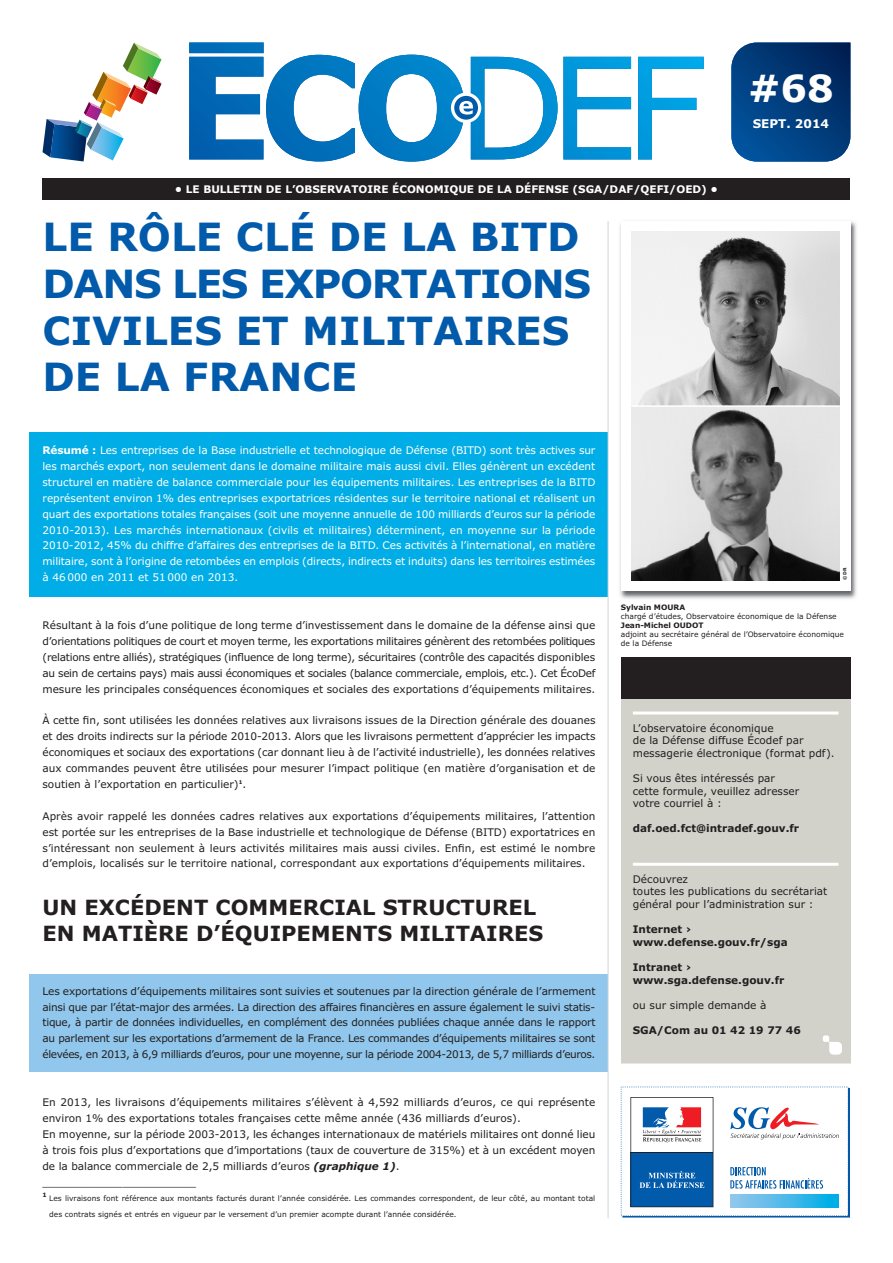
<style>
.page{position:relative;width:893px;height:1263px;background:#fff}
.page>*{position:absolute;margin:0;border:0;box-sizing:border-box;transform-origin:0 0}
.t1{font:700 39px/46.8px "Verdana";color:#015aaa}
.t2{font:700 37.5px "Verdana";color:#fff}
.t3{font:700 21px/25.2px "Verdana";color:#231f20}
.t4{font:700 12px "Verdana";color:#fff}
.t5{font:10.5px/15.9px "Verdana";color:#231f20;text-align:justify}
.t6{font:10.5px/15.9px "Verdana";letter-spacing:-.01em;color:#fff;text-align:justify}
.t7{font:700 10.5px/12.6px "Verdana";color:#231f20}
.t8{font:700 10.5px "Verdana";color:#fff}
.t9{font:7.5px/9px "Verdana";color:#231f20}
.t10{font:700 7.5px "Verdana";color:#231f20}
.t11{font:700 6px "Verdana";color:#231f20}
.t12{font:700 4.5px "Verdana";color:#231f20}
.s1{font-weight:700}
.s2{font-weight:700;font-style:italic}
</style>
<div class="page">
<div style="left:30px;top:974px;width:578px;height:97px;background:#91c7ec"></div>
<div style="left:30px;top:432px;width:578px;height:164px;background:#00ade6"></div>
<svg style="left:731px;top:43px;width:119px;height:119px;background:#08417e"></svg>
<svg style="left:43px;top:43px;width:119px;height:118px"></svg>
<div style="left:43px;top:179px;width:807px;height:21px;background:#231f20"></div>
<svg style="left:621px;top:1087px;width:229px;height:130px"></svg>
<svg style="left:730px;top:1195px;width:109px;height:12px"></svg>
<div style="left:621px;top:657px;width:229px;height:42px;background:#231f20"></div>
<div style="left:621px;top:699px;width:229px;height:364px;background:#d2d2cb"></div>
<hr style="left:633px;top:711px;width:205px;height:3px;background:#fff">
<hr style="left:633px;top:863px;width:205px;height:3px;background:#fff">
<svg style="left:823px;top:1035px;width:19px;height:19px"></svg>
<svg style="left:189px;top:43px;width:515px;height:119px"></svg>
<svg style="left:451px;top:93px;width:30px;height:30px"></svg>
<img style="left:620px;top:221px;width:237px;height:378px">
<div style="left:621px;top:221px;width:229px;height:370px;background:#fff"></div>
<img style="left:631px;top:232px;width:209px;height:173px">
<svg style="left:631px;top:407px;width:209px;height:173px;background:#aaa"></svg>
<hr style="left:608px;top:221px;width:1px;height:997px;background:#d1d2d4">
<p class="t8" style="left:175px;top:185px;width:545px">• LE BULLETIN DE L’OBSERVATOIRE ÉCONOMIQUE DE LA DÉFENSE (SGA/DAF/QEFI/OED) •</p>
<h1 class="t1" style="left:43px;top:217px;width:550px">LE RÔLE CLÉ DE LA BITD<br>DANS LES EXPORTATIONS<br>CIVILES ET MILITAIRES<br>DE LA FRANCE</h1>
<h2 class="t2" style="left:748px;top:74px;width:87px">#68</h2>
<p class="t4" style="left:753px;top:119px;width:78px">SEPT. 2014</p>
<p class="t6" style="left:43px;top:443px;width:554px"><span class="s1">Résumé :</span> Les entreprises de la Base industrielle et technologique de Défense (BITD) sont très actives sur les marchés export, non seulement dans le domaine militaire mais aussi civil. Elles génèrent un excédent structurel en matière de balance commerciale pour les équipements militaires. Les entreprises de la BITD représentent environ 1% des entreprises exportatrices résidentes sur le territoire national et réalisent un quart des exportations totales françaises (soit une moyenne annuelle de 100 milliards d’euros sur la période 2010-2013). Les marchés internationaux (civils et militaires) déterminent, en moyenne sur la période 2010-2012, 45% du chiffre d’affaires des entreprises de la BITD. Ces activités à l’international, en matière militaire, sont à l’origine de retombées en emplois (directs, indirects et induits) dans les territoires estimées à 46 000 en 2011 et 51 000 en 2013.</p>
<p class="t5" style="left:43px;top:618px;width:554px">Résultant à la fois d’une politique de long terme d’investissement dans le domaine de la défense ainsi que d’orientations politiques de court et moyen terme, les exportations militaires génèrent des retombées politiques (relations entre alliés), stratégiques (influence de long terme), sécuritaires (contrôle des capacités disponibles au sein de certains pays) mais aussi économiques et sociales (balance commerciale, emplois, etc.). Cet ÉcoDef mesure les principales conséquences économiques et sociales des exportations d’équipements militaires.</p>
<p class="t5" style="left:43px;top:713px;width:554px">À cette fin, sont utilisées les données relatives aux livraisons issues de la Direction générale des douanes et des droits indirects sur la période 2010-2013. Alors que les livraisons permettent d’apprécier les impacts économiques et sociaux des exportations (car donnant lieu à de l’activité industrielle), les données relatives aux commandes peuvent être utilisées pour mesurer l’impact politique (en matière d’organisation et de soutien à l’exportation en particulier)<sup>1</sup>.</p>
<p class="t5" style="left:43px;top:809px;width:554px">Après avoir rappelé les données cadres relatives aux exportations d’équipements militaires, l’attention est portée sur les entreprises de la Base industrielle et technologique de Défense (BITD) exportatrices en s’intéressant non seulement à leurs activités militaires mais aussi civiles. Enfin, est estimé le nombre d’emplois, localisés sur le territoire national, correspondant aux exportations d’équipements militaires.</p>
<h3 class="t3" style="left:43px;top:897px;width:502px">UN EXCÉDENT COMMERCIAL STRUCTUREL<br>EN MATIÈRE D’ÉQUIPEMENTS MILITAIRES</h3>
<p class="t5" style="left:43px;top:984px;width:554px">Les exportations d’équipements militaires sont suivies et soutenues par la direction générale de l’armement ainsi que par l’état-major des armées. La direction des affaires financières en assure également le suivi statis&shy;tique, à partir de données individuelles, en complément des données publiées chaque année dans le rapport au parlement sur les exportations d’armement de la France. Les commandes d’équipements militaires se sont élevées, en 2013, à 6,9 milliards d’euros, pour une moyenne, sur la période 2004-2013, de 5,7 milliards d’euros.</p>
<p class="t5" style="left:43px;top:1095px;width:554px;text-align:left">En 2013, les livraisons d’équipements militaires s’élèvent à 4,592 milliards d’euros, ce qui représente environ 1% des exportations totales françaises cette même année (436 milliards d’euros).<br>En moyenne, sur la période 2003-2013, les échanges internationaux de matériels militaires ont donné lieu à trois fois plus d’exportations que d’importations (taux de couverture de 315%) et à un excédent moyen de la balance commerciale de 2,5 milliards d’euros <span class="s2">(graphique 1)</span>.</p>
<p class="t5" style="left:43px;top:1175px;width:155px">_______________________</p>
<p class="t11" style="left:43px;top:1192px;width:6px">1</p>
<p class="t9" style="left:49px;top:1191px;width:548px;line-height:15.9px">Les livraisons font référence aux montants facturés durant l’année considérée. Les commandes correspondent, de leur côté, au montant total des contrats signés et entrés en vigueur par le versement d’un premier acompte durant l’année considérée.</p>
<p class="t12" style="left:843px;top:580px;width:15px;rotate:-90deg">© DR</p>
<p class="t10" style="left:621px;top:604px;width:66px">Sylvain MOURA</p>
<p class="t9" style="left:621px;top:612px;width:217px">chargé d’études, Observatoire économique de la Défense</p>
<p class="t10" style="left:621px;top:622px;width:84px">Jean-Michel OUDOT</p>
<p class="t9" style="left:621px;top:630px;width:225px">adjoint au secrétaire général de l’Observatoire économique de la Défense</p>
<p class="t5" style="left:633px;top:722px;width:203px;line-height:12.6px;text-align:left">L’observatoire économique<br>de la Défense diffuse Écodef par messagerie électronique (format pdf).</p>
<p class="t5" style="left:633px;top:773px;width:168px;line-height:12.6px;text-align:left">Si vous êtes intéressés par cette formule, veuillez adresser votre courriel à :</p>
<p class="t7" style="left:633px;top:823px;width:168px">daf.oed.fct@intradef.gouv.fr</p>
<p class="t5" style="left:633px;top:873px;width:196px;line-height:12.6px;text-align:left">Découvrez<br>toutes les publications du secrétariat général pour l’administration sur :</p>
<p class="t7" style="left:633px;top:924px;width:156px">Internet › www.defense.gouv.fr/sga</p>
<p class="t7" style="left:633px;top:962px;width:153px">Intranet › www.sga.defense.gouv.fr</p>
<p class="t5" style="left:633px;top:998px;width:135px">ou sur simple demande à</p>
<p class="t7" style="left:633px;top:1025px;width:169px">SGA/Com au 01 42 19 77 46</p>
</div>
